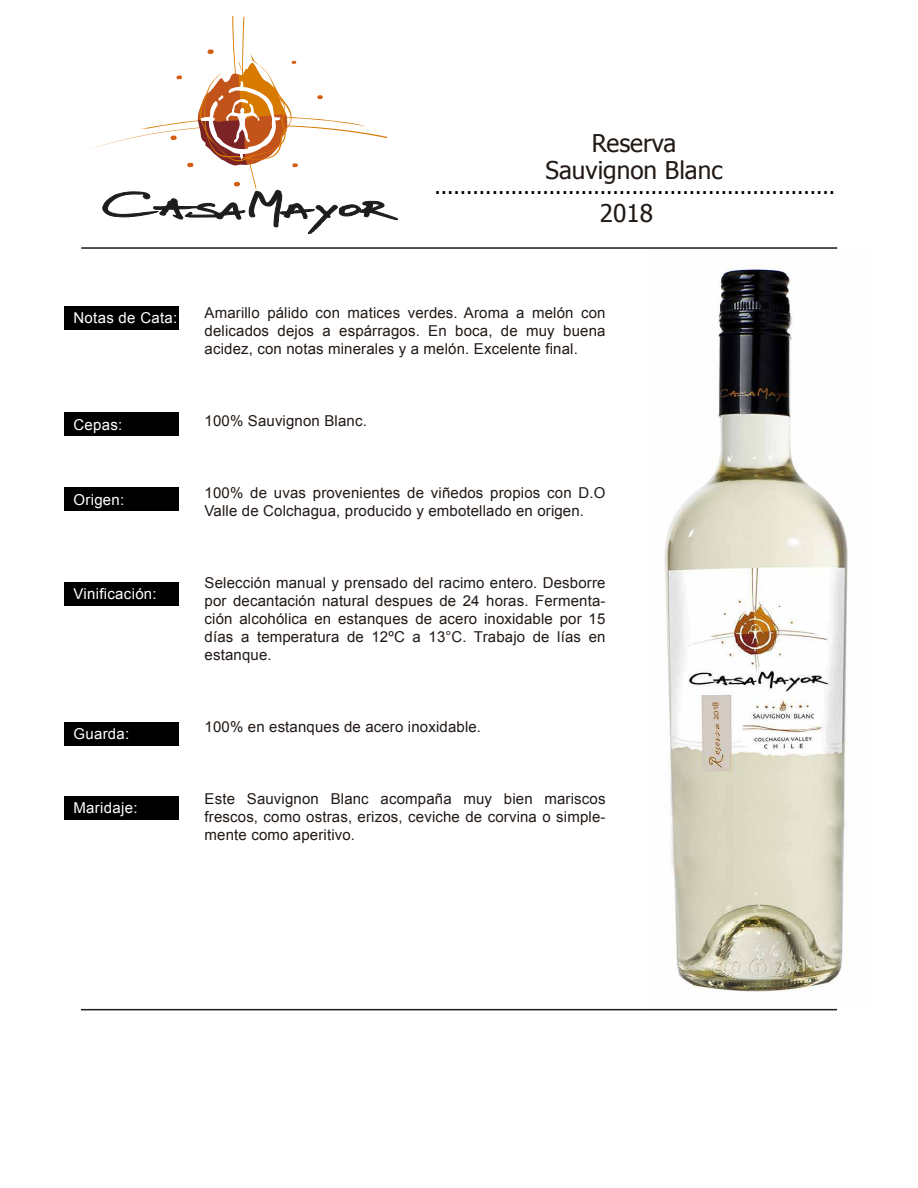
<style>
.page{position:relative;width:918px;height:1188px;background:#fff}
.page>*{position:absolute;margin:0;border:0;box-sizing:border-box;transform-origin:0 0}
.t1{font:24.45px/27px "Tahoma";color:#211915;text-align:center}
.t2{font:21px "Tahoma";color:#000}
.t3{font:15px/18px "Arial";letter-spacing:.01em;color:#211915;text-align:justify}
.t4{font:15px "Arial";letter-spacing:.02em;color:#fff}
.t5{font:9px "Skia";color:#8f4a09}
</style>
<div class="page">
<img style="left:664px;top:247px;width:184px;height:745px">
<hr style="left:81px;top:247px;width:756px;height:2px;background:#211915">
<hr style="left:81px;top:1009px;width:756px;height:1px;background:#211915">
<div style="left:64px;top:306px;width:115px;height:24px;background:#000"></div>
<div style="left:64px;top:487px;width:115px;height:24px;background:#000"></div>
<div style="left:64px;top:582px;width:115px;height:24px;background:#000"></div>
<div style="left:64px;top:722px;width:115px;height:24px;background:#000"></div>
<div style="left:64px;top:796px;width:115px;height:24px;background:#000"></div>
<div style="left:64px;top:412px;width:115px;height:24px;background:#000"></div>
<svg style="left:88px;top:16px;width:310px;height:219px"></svg>
<h1 class="t1" style="left:546px;top:128px;width:179px">Reserva<br>Sauvignon Blanc</h1>
<h2 class="t2" style="left:434px;top:172px;width:402px">...............................................................</h2>
<h1 class="t1" style="left:600px;top:198px;width:55px">2018</h1>
<p class="t4" style="left:73px;top:308px;width:105px">Notas de Cata:</p>
<p class="t4" style="left:73px;top:415px;width:51px">Cepas:</p>
<p class="t4" style="left:73px;top:490px;width:52px">Origen:</p>
<p class="t4" style="left:73px;top:584px;width:85px">Vinificación:</p>
<p class="t4" style="left:73px;top:724px;width:57px">Guarda:</p>
<p class="t4" style="left:73px;top:798px;width:66px">Maridaje:</p>
<p class="t3" style="left:205px;top:304px;width:402px">Amarillo pálido con matices verdes. Aroma a melón con delicados dejos a espárragos. En boca, de muy buena acidez, con notas minerales y a melón. Excelente final.</p>
<p class="t3" style="left:205px;top:412px;width:164px">100% Sauvignon Blanc.</p>
<p class="t3" style="left:205px;top:484px;width:402px">100% de uvas provenientes de viñedos propios con D.O<br>Valle de Colchagua, producido y embotellado en origen.</p>
<p class="t3" style="left:205px;top:574px;width:402px">Selección manual y prensado del racimo entero. Desborre por decantación natural despues de 24 horas. Fermenta&shy;ción alcohólica en estanques de acero inoxidable por 15 días a temperatura de 12ºC a 13°C. Trabajo de lías en estanque.</p>
<p class="t3" style="left:205px;top:718px;width:278px">100% en estanques de acero inoxidable.</p>
<p class="t3" style="left:205px;top:790px;width:402px">Este Sauvignon Blanc acompaña muy bien mariscos frescos, como ostras, erizos, ceviche de corvina o simple&shy;mente como aperitivo.</p>
<p class="t5" style="left:710px;top:720px;width:20px;rotate:-90deg">2018</p>
</div>
